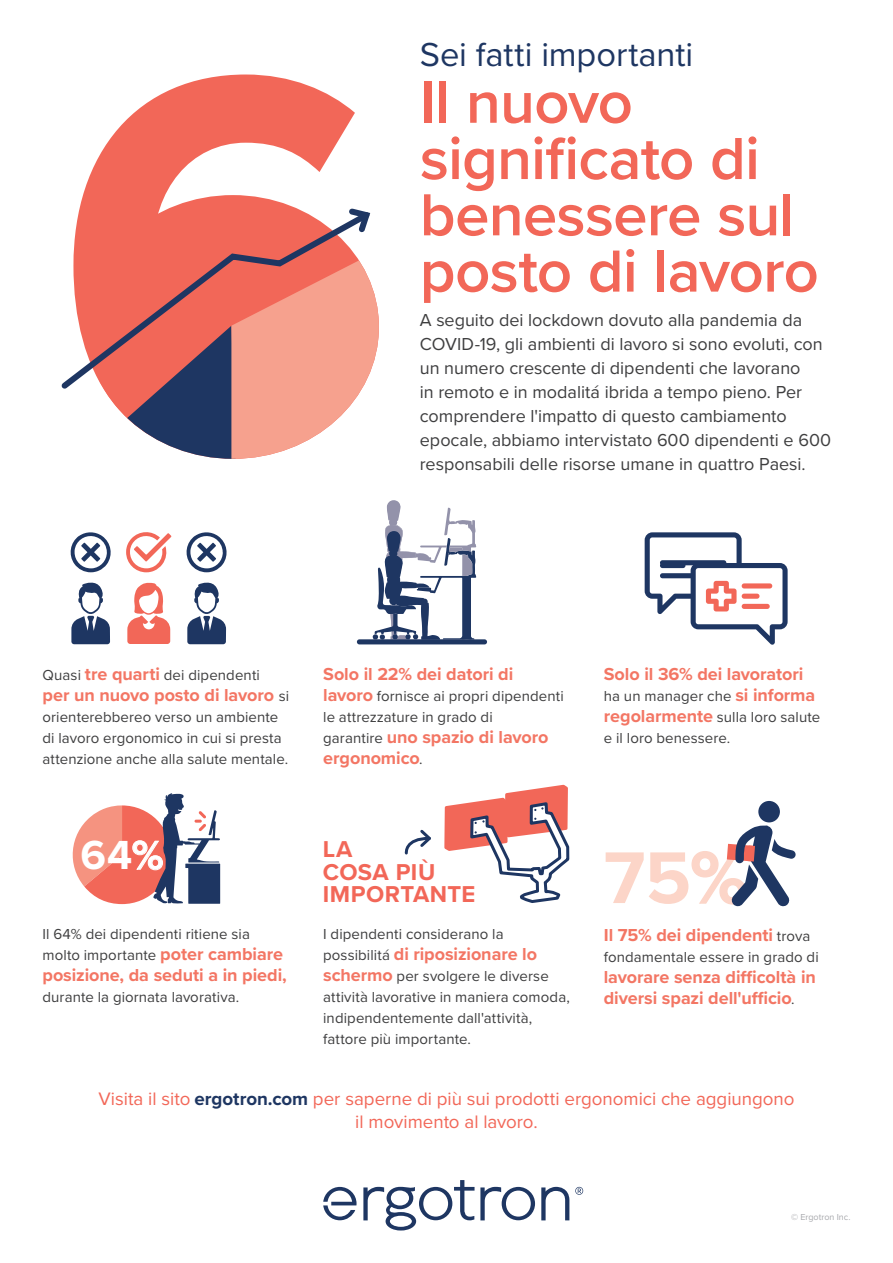
<style>
.page{position:relative;width:893px;height:1263px;background:#fff}
.page>*{position:absolute;margin:0;border:0;box-sizing:border-box;transform-origin:0 0}
.t1{font:700 553.95px "Proxima Nova";color:#f26758}
.t2{font:700 75.9px "Proxima Nova";color:#fcd5c8}
.t3{font:600 61.5px/56.2px "Proxima Nova";letter-spacing:-.01em;color:#f26758}
.t4{font:700 42.15px "Proxima Nova";color:#fff}
.t5{font:34.5px "Proxima Nova";color:#1e3662}
.t6{font:700 23.85px/22.8px "Proxima Nova";letter-spacing:.015em;color:#f26758}
.t7{font:18.75px/22.5px "Proxima Nova";color:#f26758;text-align:center}
.t8{font:18px/24px "Proxima Nova";color:#3e3e3f}
.t9{font:700 18px/21px "Proxima Nova";letter-spacing:-.005em;color:#f37664}
.t10{font:15px/21px "Proxima Nova";letter-spacing:.005em;color:#3e3e3f}
.t11{font:9px "Proxima Nova";color:#a8a9ad}
.s1{font-weight:700;font-size:18px;color:#f37664}
.s2{font-weight:400;font-size:15px;color:#3e3e3f}
.s3{font-weight:700;color:#1e3662}
</style>
<div class="page">
<svg style="left:71px;top:582px;width:39px;height:62px"></svg>
<svg style="left:187px;top:582px;width:39px;height:62px"></svg>
<svg style="left:127px;top:582px;width:43px;height:62px"></svg>
<svg style="left:70px;top:532px;width:41px;height:40px"></svg>
<svg style="left:186px;top:532px;width:41px;height:40px"></svg>
<svg style="left:126px;top:532px;width:45px;height:40px"></svg>
<svg style="left:645px;top:532px;width:143px;height:113px"></svg>
<div style="left:742px;top:583px;width:30px;height:5px;background:#f26758;border-radius:3px"></div>
<div style="left:742px;top:594px;width:17px;height:5px;background:#f26758;border-radius:3px"></div>
<div style="left:742px;top:604px;width:28px;height:5px;background:#f26758;border-radius:3px"></div>
<div style="left:660px;top:560px;width:66px;height:5px;background:#1e3662;border-radius:3px"></div>
<div style="left:660px;top:563px;width:25px;height:5px;background:#1e3662;border-radius:3px"></div>
<svg style="left:123px;top:297px;width:256px;height:162px"></svg>
<svg style="left:372px;top:500px;width:104px;height:139px"></svg>
<div style="left:357px;top:639px;width:130px;height:5px;background:#1e3662;border-radius:3px"></div>
<svg style="left:72px;top:793px;width:148px;height:111px"></svg>
<svg style="left:61px;top:207px;width:314px;height:187px"></svg>
<svg style="left:345px;top:207px;width:29px;height:30px"></svg>
<svg style="left:727px;top:801px;width:69px;height:106px"></svg>
<svg style="left:575px;top:1187px;width:8px;height:8px"></svg>
<svg style="left:323px;top:1187px;width:34px;height:33px"></svg>
<svg style="left:363px;top:1180px;width:106px;height:50px"></svg>
<svg style="left:404px;top:829px;width:27px;height:26px"></svg>
<svg style="left:469px;top:846px;width:101px;height:375px"></svg>
<svg style="left:444px;top:784px;width:125px;height:117px"></svg>
<h1 class="t1" style="left:55px;top:-148px;width:338px">6</h1>
<h3 class="t5" style="left:420px;top:29px;width:275px">Sei fatti importanti</h3>
<h3 class="t3" style="left:420px;top:72px;width:400px">Il nuovo significato di benessere sul posto di lavoro</h3>
<p class="t8" style="left:420px;top:308px;width:413px">A seguito dei lockdown dovuto alla pandemia da COVID-19, gli ambienti di lavoro si sono evoluti, con un numero crescente di dipendenti che lavorano<br>in remoto e in modalitá ibrida a tempo pieno. Per comprendere l'impatto di questo cambiamento epocale, abbiamo intervistato 600 dipendenti e 600 responsabili delle risorse umane in quattro Paesi.</p>
<p class="t10" style="left:43px;top:663px;width:219px">Quasi <span class="s1">tre quarti</span> dei dipendenti</p>
<p class="t9" style="left:43px;top:684px;width:248px">per un nuovo posto di lavoro <span class="s2">si</span></p>
<p class="t10" style="left:43px;top:705px;width:247px">orienterebbereo verso un ambiente di lavoro ergonomico in cui si presta attenzione anche alla salute mentale.</p>
<p class="t9" style="left:323px;top:663px;width:192px">Solo il 22% dei datori di</p>
<p class="t10" style="left:323px;top:684px;width:242px"><span class="s1">lavoro</span> fornisce ai propri dipendenti le attrezzature in grado di</p>
<p class="t9" style="left:323px;top:726px;width:227px"><span class="s2">garantire</span> uno spazio di lavoro ergonomico<span class="s2">.</span></p>
<h3 class="t4" style="left:81px;top:824px;width:85px">64%</h3>
<h3 class="t6" style="left:323px;top:837px;width:154px">LA<br>COSA PIÙ<br>IMPORTANTE</h3>
<p class="t10" style="left:43px;top:922px;width:242px">Il 64% dei dipendenti ritiene sia molto importante <span class="s1">poter cambiare</span></p>
<p class="t9" style="left:43px;top:964px;width:246px">posizione, da seduti a in piedi,</p>
<p class="t10" style="left:43px;top:985px;width:198px">durante la giornata lavorativa.</p>
<p class="t10" style="left:323px;top:922px;width:182px">I dipendenti considerano la</p>
<p class="t9" style="left:323px;top:943px;width:215px"><span class="s2">possibilitá</span> di riposizionare lo</p>
<p class="t10" style="left:323px;top:964px;width:248px"><span class="s1">schermo</span> per svolgere le diverse attività lavorative in maniera comoda, indipendentemente dall'attività, fattore più importante.</p>
<p class="t9" style="left:604px;top:663px;width:201px">Solo il 36% dei lavoratori</p>
<p class="t10" style="left:604px;top:684px;width:218px">ha un manager che <span class="s1">si informa regolarmente</span> sulla loro salute e il loro benessere.</p>
<h2 class="t2" style="left:604px;top:821px;width:145px">75%</h2>
<p class="t9" style="left:604px;top:924px;width:208px">Il 75% dei dipendenti <span class="s2">trova</span></p>
<p class="t10" style="left:604px;top:946px;width:216px">fondamentale essere in grado di</p>
<p class="t9" style="left:604px;top:966px;width:214px">lavorare senza difficoltà in diversi spazi dell'ufficio<span class="s2">.</span></p>
<p class="t7" style="left:98px;top:1087px;width:698px">Visita il sito <span class="s3">ergotron.com</span> per saperne di più sui prodotti ergonomici che aggiungono il movimento al lavoro.</p>
<p class="t11" style="left:791px;top:1211px;width:61px">© Ergotron Inc.</p>
</div>
